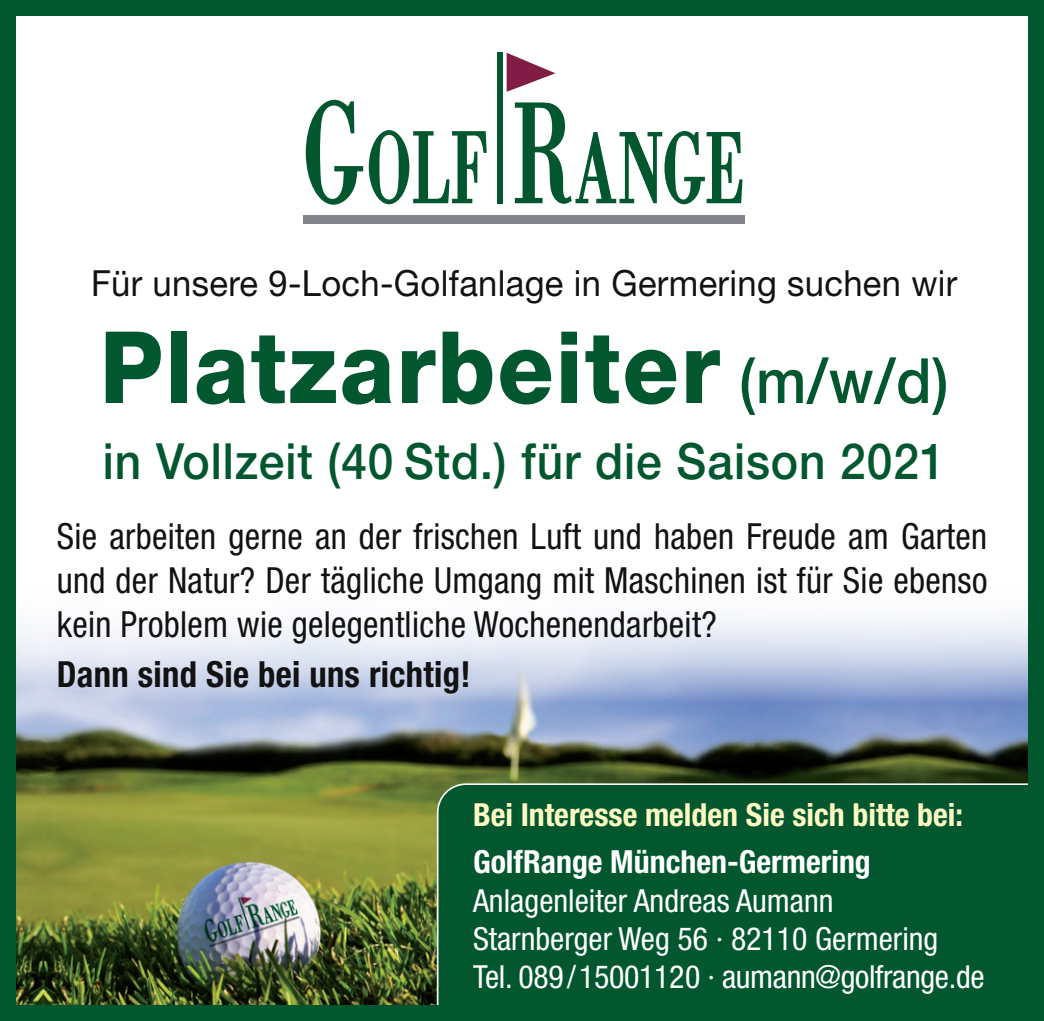
<style>
.page{position:relative;width:1044px;height:1021px;background:#fff}
.page>*{position:absolute;margin:0;border:0;box-sizing:border-box;transform-origin:0 0}
.t1{font:800 100px "Helvetica Neue LT";letter-spacing:.02em;color:#02572e;scale:.92 1}
.t2{font:500 50px "Helvetica Neue LT";letter-spacing:.02em;color:#02572e;scale:.92 1}
.t3{font:condensed 36px/44px "Helvetica Neue LT";letter-spacing:.01em;color:#111211;text-align:justify;scale:.96 1}
.t4{font:36px "Helvetica Neue LT";letter-spacing:.01em;color:#111211;scale:.96 1}
.t5{font:700 condensed 36px "Helvetica Neue LT";letter-spacing:.01em;color:#111211;scale:.96 1}
.t6{font:condensed 32px/38px "Helvetica Neue LT";color:#fff}
.t7{font:700 condensed 32px "Helvetica Neue LT";color:#fffac4}
.t8{font:700 condensed 32px "Helvetica Neue LT";color:#fff}
.s1{font-weight:500;font-size:62.4px}
</style>
<div class="page">
<img style="left:17px;top:617px;width:1009px;height:386px">
<svg style="left:306px;top:100px;width:180px;height:105px"></svg>
<svg style="left:514px;top:102px;width:228px;height:102px"></svg>
<svg style="left:506px;top:53px;width:49px;height:39px"></svg>
<div style="left:497px;top:52px;width:5px;height:152px;background:#02572e"></div>
<div style="left:303px;top:215px;width:441px;height:9px;background:#838489"></div>
<div style="left:436px;top:782px;width:590px;height:221px;background:#02572e"></div>
<div style="left:0;top:0;width:1043px;height:1020px;border:16px solid #02572e"></div>
<p class="t4" style="left:91px;top:262px;width:903px">Für unsere 9-Loch-Golfanlage in Germering suchen wir</p>
<h1 class="t1" style="left:100px;top:308px;width:923px">Platzarbeiter <span class="s1">(m/w/d)</span></h1>
<h2 class="t2" style="left:103px;top:431px;width:917px">in Vollzeit (40 Std.) für die Saison 2021</h2>
<p class="t3" style="left:57px;top:514px;width:970px">Sie arbeiten gerne an der frischen Luft und haben Freude am Garten und der Natur? Der tägliche Umgang mit Maschinen ist für Sie ebenso kein Problem wie gelegentliche Wochenendarbeit?</p>
<p class="t5" style="left:57px;top:652px;width:432px">Dann sind Sie bei uns richtig!</p>
<p class="t7" style="left:473px;top:795px;width:491px">Bei Interesse melden Sie sich bitte bei:</p>
<p class="t8" style="left:473px;top:842px;width:399px">GolfRange München-Germering</p>
<p class="t6" style="left:473px;top:881px;width:513px">Anlagenleiter Andreas Aumann<br>Starnberger Weg 56 · 82110 Germering<br>Tel. 089/15001120 · aumann@golfrange.de</p>
</div>
